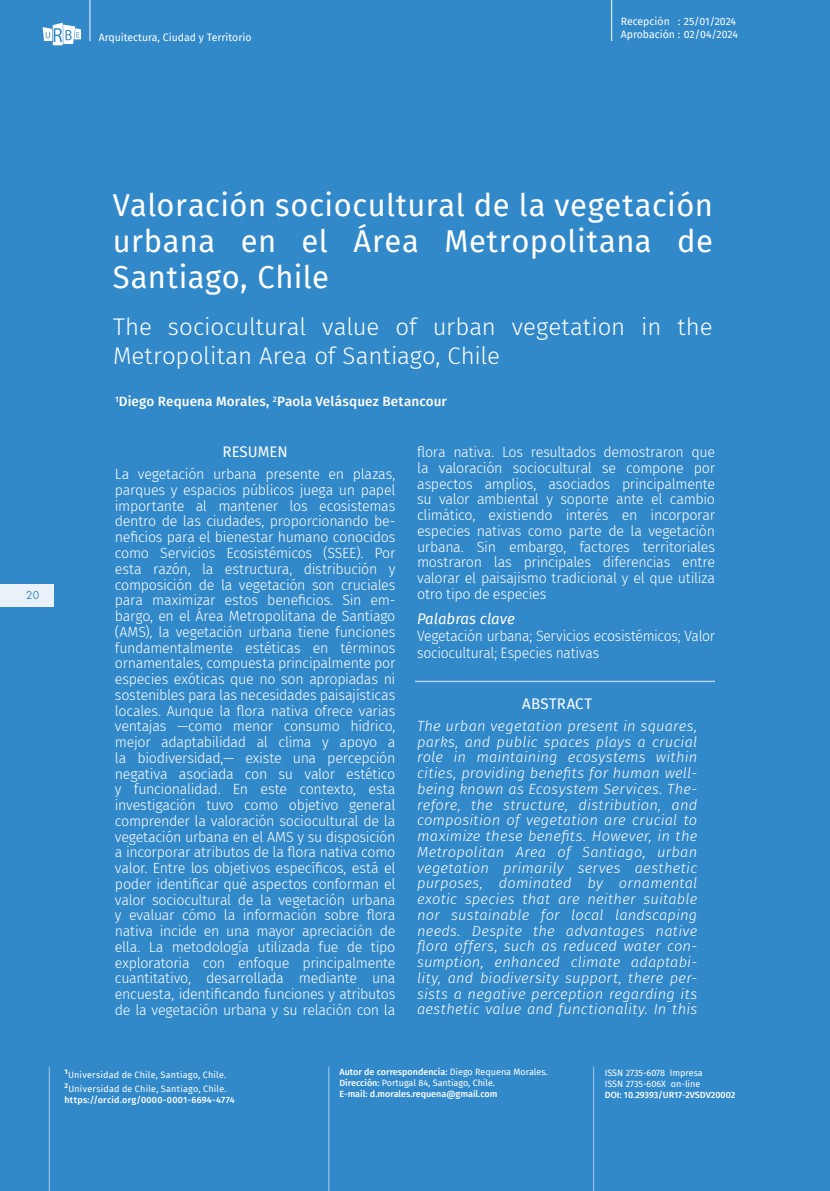
<style>
.page{position:relative;width:830px;height:1191px;background:#fff}
.page>*{position:absolute;margin:0;border:0;box-sizing:border-box;transform-origin:0 0}
.t1{font:30.9px/36px "Fira Sans";letter-spacing:.015em;color:#fff;text-align:justify}
.t2{font:300 24px/28.8px "Fira Sans";color:#fff}
.t3{font:300 15px/16.5px "Fira Sans";letter-spacing:-.02em;color:#fff;scale:.93 1}
.t4{font:15px "Fira Sans";color:#fff}
.t5{font:italic 15px "Fira Sans";letter-spacing:-.005em;color:#fff}
.t6{font:300 14.7px/15.8px "Fira Sans";letter-spacing:-.02em;color:#fff;text-align:justify}
.t7{font:italic 300 14.7px/15.8px "Fira Sans";letter-spacing:.01em;color:#fff;text-align:justify}
.t8{font:500 13.5px "Fira Sans";letter-spacing:.01em;color:#fff}
.t9{font:10.5px "Fira Sans";color:#fff}
.t10{font:10.5px "Futura Std";color:#3289c9}
.t11{font:9px "Fira Sans";letter-spacing:.015em;color:#fff}
.t12{font:500 9px "Fira Sans";color:#fff}
.t13{font:500 9px "Fira Sans";letter-spacing:.025em;color:#fff}
.s1{font-weight:400}
.s2{font-weight:500}
</style>
<div class="page">
<div style="left:0;top:0;width:829px;height:1191px;background:#3289c9"></div>
<div style="left:0;top:584px;width:53px;height:22px;background:#eaf2f9"></div>
<hr style="left:328px;top:1066px;width:1px;height:125px;background:#fff">
<hr style="left:592px;top:1066px;width:2px;height:125px;background:#fff">
<hr style="left:49px;top:1066px;width:1px;height:125px;background:#fff">
<hr style="left:415px;top:680px;width:299px;height:2px;background:#fff">
<hr style="left:89px;top:0;width:1px;height:41px;background:#fff">
<svg style="left:43px;top:23px;width:38px;height:22px"></svg>
<hr style="left:611px;top:0;width:1px;height:41px;background:#fff">
<p class="t9" style="left:99px;top:30px;width:154px">Arquitectura, Ciudad y Territorio</p>
<p class="t9" style="left:620px;top:14px;width:117px">Recepción : 25/01/2024</p>
<p class="t9" style="left:620px;top:26px;width:118px">Aprobación : 02/04/2024</p>
<p class="t10" style="left:26px;top:588px;width:14px">20</p>
<p class="t1" style="left:113px;top:186px;width:601px">Valoración sociocultural de la vegetación urbana en el Área Metropolitana de Santiago, Chile</p>
<p class="t2" style="left:113px;top:312px;width:601px">The sociocultural value of urban vegetation in the<br>Metropolitan Area of Santiago, Chile</p>
<p class="t8" style="left:115px;top:390px;width:333px"><sup>1</sup>Diego Requena Morales, <sup>2</sup>Paola Velásquez Betancour</p>
<p class="t4" style="left:222px;top:441px;width:66px">RESUMEN</p>
<p class="t6" style="left:115px;top:466px;width:282px">La vegetación urbana presente en plazas, parques y espacios públicos juega un papel importante al mantener los ecosistemas dentro de las ciudades, proporcionando be&shy;neficios para el bienestar humano conocidos como Servicios Ecosistémicos (SSEE). Por esta razón, la estructura, distribución y composición de la vegetación son cruciales para maximizar estos beneficios. Sin em&shy;bargo, en el Área Metropolitana de Santiago (AMS), la vegetación urbana tiene funciones fundamentalmente estéticas en términos ornamentales, compuesta principalmente por especies exóticas que no son apropiadas ni sostenibles para las necesidades paisajísticas locales. Aunque la flora nativa ofrece varias ventajas —como menor consumo hídrico, mejor adaptabilidad al clima y apoyo a la biodiversidad,— existe una percepción negativa asociada con su valor estético y funcionalidad. En este contexto, esta investigación tuvo como objetivo general comprender la valoración sociocultural de la vegetación urbana en el AMS y su disposición a incorporar atributos de la flora nativa como valor. Entre los objetivos específicos, está el poder identificar qué aspectos conforman el valor sociocultural de la vegetación urbana y evaluar cómo la información sobre flora nativa incide en una mayor apreciación de ella. La metodología utilizada fue de tipo exploratoria con enfoque principalmente cuantitativo, desarrollada mediante una encuesta, identificando funciones y atributos de la vegetación urbana y su relación con la</p>
<p class="t6" style="left:417px;top:444px;width:299px">flora nativa. Los resultados demostraron que la valoración sociocultural se compone por aspectos amplios, asociados principalmente su valor ambiental y soporte ante el cambio climático, existiendo interés en incorporar especies nativas como parte de la vegetación urbana. Sin embargo, factores territoriales mostraron las principales diferencias entre valorar el paisajismo tradicional y el que utiliza otro tipo de especies</p>
<p class="t5" style="left:417px;top:608px;width:99px">Palabras clave</p>
<p class="t3" style="left:417px;top:627px;width:322px">Vegetación urbana; Servicios ecosistémicos; Valor sociocultural; Especies nativas</p>
<p class="t4" style="left:522px;top:692px;width:71px">ABSTRACT</p>
<p class="t7" style="left:417px;top:718px;width:281px">The urban vegetation present in squares, parks, and public spaces plays a crucial role in maintaining ecosystems within cities, providing benefits for human well&shy;being known as Ecosystem Services. The&shy;refore, the structure, distribution, and composition of vegetation are crucial to maximize these benefits. However, in the Metropolitan Area of Santiago, urban vegetation primarily serves aesthetic purposes, dominated by ornamental exotic species that are neither suitable nor sustainable for local landscaping needs. Despite the advantages native flora offers, such as reduced water con&shy;sumption, enhanced climate adaptabi&shy;lity, and biodiversity support, there per&shy;sists a negative perception regarding its aesthetic value and functionality. In this</p>
<p class="t11" style="left:64px;top:1067px;width:163px"><sup>1</sup>Universidad de Chile, Santiago, Chile.</p>
<p class="t11" style="left:64px;top:1082px;width:164px"><sup>2</sup>Universidad de Chile, Santiago, Chile.</p>
<p class="t13" style="left:64px;top:1092px;width:171px">https://orcid.org/0000-0001-6694-4774</p>
<p class="t12" style="left:339px;top:1064px;width:210px">Autor de correspondencia: <span class="s1">Diego Requena Morales.</span></p>
<p class="t11" style="left:339px;top:1075px;width:157px"><span class="s2">Dirección:</span> Portugal 84, Santiago, Chile.</p>
<p class="t12" style="left:339px;top:1086px;width:159px">E-mail: d.morales.requena@gmail.com</p>
<p class="t11" style="left:604px;top:1066px;width:99px">ISSN 2735-6078 Impresa</p>
<p class="t11" style="left:604px;top:1077px;width:97px">ISSN 2735-606X on-line</p>
<p class="t12" style="left:604px;top:1087px;width:132px">DOI: 10.29393/UR17-2VSDV20002</p>
</div>
